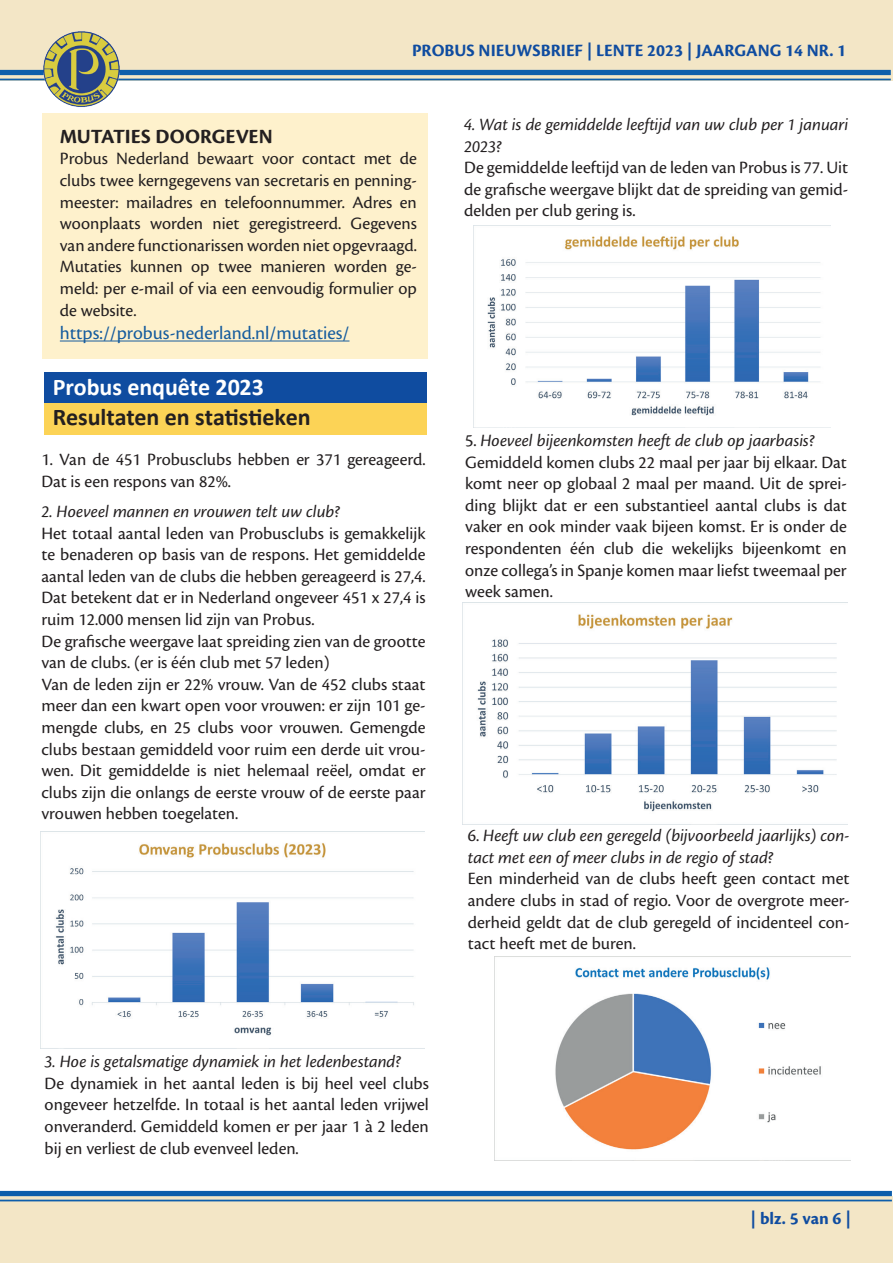
<style>
.page{position:relative;width:893px;height:1263px;background:#fff}
.page>*{position:absolute;margin:0;border:0;box-sizing:border-box;transform-origin:0 0}
.t1{font:700 24px "Calibri";letter-spacing:-.005em;color:#231f20}
.t2{font:700 24px "Calibri";letter-spacing:-.005em;color:#fff}
.t3{font:700 21px "Cronos Pro";color:#231f20}
.t4{font:19.5px "Cronos Pro";color:#175d9e}
.t5{font:18px/21.6px "Cronos Pro";color:#231f20;text-align:justify}
.t6{font:italic 18px/21.6px "Cronos Pro";color:#231f20}
.t7{font:700 18px "Cronos Pro";color:#0f4ca0}
.s1{font-style:italic}
.s2{font-style:normal}
</style>
<div class="page">
<div style="left:0;top:1196px;width:893px;height:67px;background:#f3e6c6"></div>
<div style="left:0;top:0;width:893px;height:80px;background:#f3e6c6"></div>
<div style="left:0;top:1191px;width:892px;height:5px;background:#0d5eab"></div>
<hr style="left:0;top:1200px;width:892px;height:1px;background:#0d5eab">
<div style="left:0;top:70px;width:891px;height:5px;background:#0d5eab"></div>
<hr style="left:0;top:79px;width:891px;height:1px;background:#0d5eab">
<img style="left:39px;top:31px;width:84px;height:76px">
<div style="left:43px;top:113px;width:385px;height:246px;background:#fef1cc"></div>
<hr style="left:60px;top:340px;width:289px;height:1px;background:#175d9e">
<div style="left:44px;top:372px;width:382px;height:32px;background:#0f4ca0"></div>
<div style="left:44px;top:403px;width:382px;height:32px;background:#fcd356"></div>
<img style="left:494px;top:956px;width:356px;height:205px">
<img style="left:462px;top:603px;width:375px;height:221px">
<img style="left:474px;top:225px;width:356px;height:203px">
<img style="left:40px;top:831px;width:384px;height:217px">
<p class="t7" style="left:412px;top:40px;width:436px">PROBUS NIEUWSBRIEF | LENTE 2023 | JAARGANG 14 NR. 1</p>
<p class="t3" style="left:60px;top:124px;width:214px">MUTATIES DOORGEVEN</p>
<p class="t5" style="left:60px;top:148px;width:359px">Probus Nederland bewaart voor contact met de clubs twee kerngegevens van secretaris en penning&shy;meester: mailadres en telefoonnummer. Adres en woonplaats worden niet geregistreerd. Gegevens van andere functionarissen worden niet opgevraagd.<br>Mutaties kunnen op twee manieren worden ge&shy;meld: per e-mail of via een eenvoudig formulier op de website.</p>
<p class="t4" style="left:60px;top:322px;width:291px">https://probus-nederland.nl/mutaties/</p>
<h1 class="t2" style="left:53px;top:370px;width:212px">Probus enquête 2023</h1>
<h1 class="t1" style="left:53px;top:400px;width:259px">Resultaten en statistieken</h1>
<p class="t5" style="left:41px;top:449px;width:386px">1. Van de 451 Probusclubs hebben er 371 gereageerd.<br>Dat is een respons van 82%.</p>
<p class="t6" style="left:41px;top:501px;width:300px">2. Hoeveel mannen en vrouwen telt uw club?</p>
<p class="t5" style="left:41px;top:522px;width:386px;text-align:left">Het totaal aantal leden van Probusclubs is gemakkelijk te benaderen op basis van de respons. Het gemiddelde aantal leden van de clubs die hebben gereageerd is 27,4.<br>Dat betekent dat er in Nederland ongeveer 451 x 27,4 is ruim 12.000 mensen lid zijn van Probus.<br>De grafische weergave laat spreiding zien van de grootte van de clubs. (er is één club met 57 leden)<br>Van de leden zijn er 22% vrouw. Van de 452 clubs staat meer dan een kwart open voor vrouwen: er zijn 101 ge&shy;mengde clubs, en 25 clubs voor vrouwen. Gemengde clubs bestaan gemiddeld voor ruim een derde uit vrou&shy;wen. Dit gemiddelde is niet helemaal reëel, omdat er clubs zijn die onlangs de eerste vrouw of de eerste paar vrouwen hebben toegelaten.</p>
<p class="t6" style="left:464px;top:114px;width:386px">4. Wat is de gemiddelde leeftijd van uw club per 1 januari<br>2023?</p>
<p class="t5" style="left:464px;top:157px;width:386px">De gemiddelde leeftijd van de leden van Probus is 77. Uit de grafische weergave blijkt dat de spreiding van gemid&shy;delden per club gering is.</p>
<p class="t5" style="left:465px;top:430px;width:383px;text-align:left">5. <span class="s1">Hoeveel bijeenkomsten heeft de club op jaarbasis?<br></span>Gemiddeld komen clubs 22 maal per jaar bij elkaar. Dat komt neer op globaal 2 maal per maand. Uit de sprei&shy;ding blijkt dat er een substantieel aantal clubs is dat vaker en ook minder vaak bijeen komst. Er is onder de respondenten één club die wekelijks bijeenkomt en onze collega’s in Spanje komen maar liefst tweemaal per week samen.</p>
<p class="t6" style="left:468px;top:825px;width:383px"><span class="s2">6.</span> Heeft uw club een geregeld (bijvoorbeeld jaarlijks) con&shy;tact met een of meer clubs in de regio of stad?</p>
<p class="t5" style="left:468px;top:868px;width:383px">Een minderheid van de clubs heeft geen contact met andere clubs in stad of regio. Voor de overgrote meer&shy;derheid geldt dat de club geregeld of incidenteel con&shy;tact heeft met de buren.</p>
<p class="t6" style="left:45px;top:1051px;width:358px">3. Hoe is getalsmatige dynamiek in het ledenbestand?</p>
<p class="t5" style="left:45px;top:1072px;width:386px">De dynamiek in het aantal leden is bij heel veel clubs ongeveer hetzelfde. In totaal is het aantal leden vrijwel onveranderd. Gemiddeld komen er per jaar 1 à 2 leden bij en verliest de club evenveel leden.</p>
<p class="t7" style="left:750px;top:1208px;width:102px">| blz. 5 van 6 |</p>
</div>
